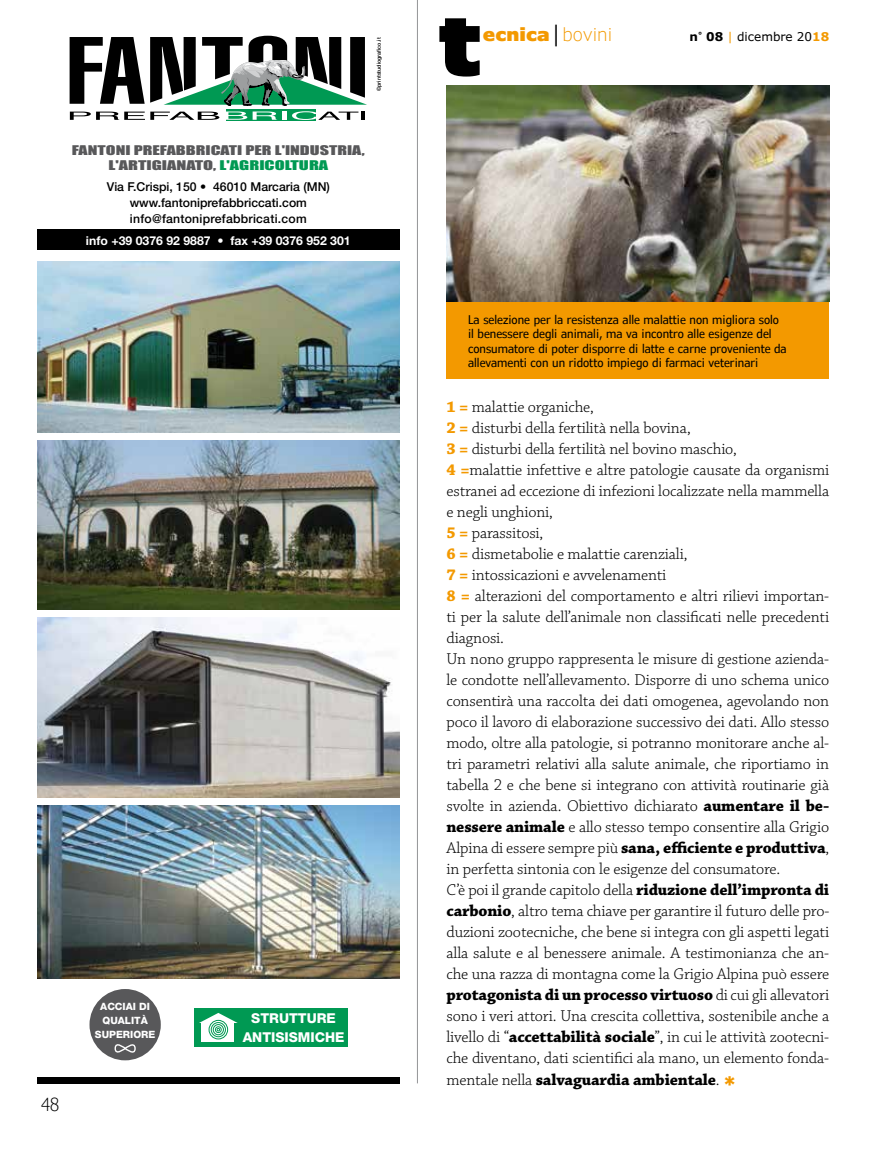
<style>
.page{position:relative;width:893px;height:1149px;background:#fff}
.page>*{position:absolute;margin:0;border:0;box-sizing:border-box;transform-origin:0 0}
.t1{font:900 18px "Verdana Pro";color:#f39900}
.t2{font:300 condensed 18px "Verdana Pro";color:#000}
.t3{font:300 16.5px/21px "Chaparral Pro";letter-spacing:-.01em;color:#000}
.t4{font:800 13.65px/19px "Helvetica Neue";color:#fff;text-align:center}
.t5{font:500 12.3px/16.4px "Helvetica Neue";color:#000;text-align:center}
.t6{font:12.3px/15px "Impact";color:#58585a;text-align:center;scale:1.47 1}
.t7{font:700 12.3px "Helvetica Neue";color:#fff}
.t8{font:condensed 12px/14.4px "Verdana Pro";color:#000}
.t9{font:12px "Verdana Pro";color:#000}
.t10{font:800 10.05px/14.1px "Helvetica Neue";color:#fff;text-align:center}
.t11{font:500 5.4px "Helvetica Neue LT Std";color:#000}
.s1{color:#009953}
.s2{color:#000}
.s3{font-weight:300}
.s4{font-weight:700}
.s5{color:#f39900}
.s6{font-weight:700;color:#f39900}
.s7{font-family:"Verdana Pro";font-weight:900;font-size:18px;color:#f39900}
</style>
<div class="page">
<div style="left:194px;top:1007px;width:154px;height:38px;background:#009953"></div>
<img style="left:37px;top:440px;width:362px;height:169px">
<img style="left:37px;top:261px;width:363px;height:171px">
<div style="left:37px;top:230px;width:363px;height:20px;background:#000"></div>
<div style="left:226px;top:109px;width:90px;height:12px;background:#009953"></div>
<svg style="left:253px;top:111px;width:24px;height:9px"></svg>
<svg style="left:70px;top:111px;width:177px;height:9px"></svg>
<svg style="left:283px;top:111px;width:82px;height:9px"></svg>
<svg style="left:70px;top:36px;width:297px;height:69px"></svg>
<div style="left:89px;top:988px;width:72px;height:71px;background:#58585a;border-radius:50%"></div>
<svg style="left:114px;top:1044px;width:22px;height:9px"></svg>
<svg style="left:201px;top:1030px;width:33px;height:11px"></svg>
<svg style="left:199px;top:1013px;width:39px;height:17px"></svg>
<div style="left:215px;top:1025px;width:7px;height:7px;border:1px solid #009953;border-radius:50%"></div>
<div style="left:213px;top:1023px;width:11px;height:11px;border:1px solid #009953;border-radius:50%"></div>
<div style="left:211px;top:1021px;width:15px;height:15px;border:1px solid #009953;border-radius:50%"></div>
<div style="left:209px;top:1019px;width:19px;height:20px;border:1px solid #009953;border-radius:50%"></div>
<div style="left:37px;top:1076px;width:363px;height:7px;background:#000"></div>
<img style="left:38px;top:617px;width:361px;height:180px">
<img style="left:37px;top:805px;width:362px;height:173px">
<div style="left:446px;top:109px;width:383px;height:269px;background:#f39900"></div>
<img style="left:446px;top:85px;width:383px;height:217px">
<hr style="left:417px;top:0;width:1px;height:1082px;background:#949597">
<svg style="left:439px;top:18px;width:41px;height:58px"></svg>
<p class="t11" style="left:376px;top:91px;width:55px;rotate:-90deg">©printstudiografico.it</p>
<p class="t6" style="left:72px;top:143px;width:201px">FANTONI PREFABBRICATI PER L'INDUSTRIA,<br>L'ARTIGIANATO, <span class="s1">L'AGRICOLTURA</span></p>
<p class="t5" style="left:107px;top:178px;width:225px">Via F.Crispi, 150 • 46010 Marcaria (MN) www.fantoniprefabbriccati.com info@fantoniprefabbricati.com</p>
<p class="t7" style="left:86px;top:233px;width:266px">info +39 0376 92 9887 • fax +39 0376 952 301</p>
<p class="t2" style="left:41px;top:1092px;width:19px">48</p>
<p class="t10" style="left:95px;top:999px;width:62px">ACCIAI DI<br>QUALITÀ<br>SUPERIORE</p>
<p class="t4" style="left:243px;top:1007px;width:103px">STRUTTURE<br>ANTISISMICHE</p>
<p class="t1" style="left:483px;top:22px;width:131px">ecnica<span class="s2">│</span><span class="s3">bovini</span></p>
<p class="t9" style="left:690px;top:29px;width:141px"><span class="s4">n</span><sup>°</sup> <span class="s4">08</span> <span class="s5">|</span> dicembre 20<span class="s6">18</span></p>
<p class="t8" style="left:468px;top:312px;width:320px">La selezione per la resistenza alle malattie non migliora solo il benessere degli animali, ma va incontro alle esigenze del consumatore di poter disporre di latte e carne proveniente da allevamenti con un ridotto impiego di farmaci veterinari</p>
<p class="t3" style="left:446px;top:396px;width:384px"><span class="s6">1 =</span> malattie organiche,<br><span class="s6">2 =</span> disturbi della fertilità nella bovina,<br><span class="s6">3 =</span> disturbi della fertilità nel bovino maschio,<br><span class="s6">4 =</span>malattie infettive e altre patologie causate da organismi estranei ad eccezione di infezioni localizzate nella mammella e negli unghioni,<br><span class="s6">5 =</span> parassitosi,<br><span class="s6">6 =</span> dismetabolie e malattie carenziali,<br><span class="s6">7 =</span> intossicazioni e avvelenamenti<br><span class="s6">8 =</span> alterazioni del comportamento e altri rilievi importan&shy;ti per la salute dell’animale non classificati nelle precedenti diagnosi.<br>Un nono gruppo rappresenta le misure di gestione azienda&shy;le condotte nell’allevamento. Disporre di uno schema unico consentirà una raccolta dei dati omogenea, agevolando non poco il lavoro di elaborazione successivo dei dati. Allo stesso modo, oltre alla patologie, si potranno monitorare anche al&shy;tri parametri relativi alla salute animale, che riportiamo in tabella 2 e che bene si integrano con attività routinarie già svolte in azienda. Obiettivo dichiarato <span class="s4">aumentare il be&shy;nessere animale</span> e allo stesso tempo consentire alla Grigio Alpina di essere sempre più <span class="s4">sana, efficiente e produttiva</span>, in perfetta sintonia con le esigenze del consumatore.<br>C’è poi il grande capitolo della <span class="s4">riduzione dell’impronta di carbonio</span>, altro tema chiave per garantire il futuro delle pro&shy;duzioni zootecniche, che bene si integra con gli aspetti legati alla salute e al benessere animale. A testimonianza che an&shy;che una razza di montagna come la Grigio Alpina può essere <span class="s4">protagonista di un processo virtuoso</span> di cui gli allevatori sono i veri attori. Una crescita collettiva, sostenibile anche a livello di “<span class="s4">accettabilità sociale</span>”, in cui le attività zootecni&shy;che diventano, dati scientifici ala mano, un elemento fonda&shy;mentale nella <span class="s4">salvaguardia ambientale</span>. <span class="s7">*</span></p>
</div>
